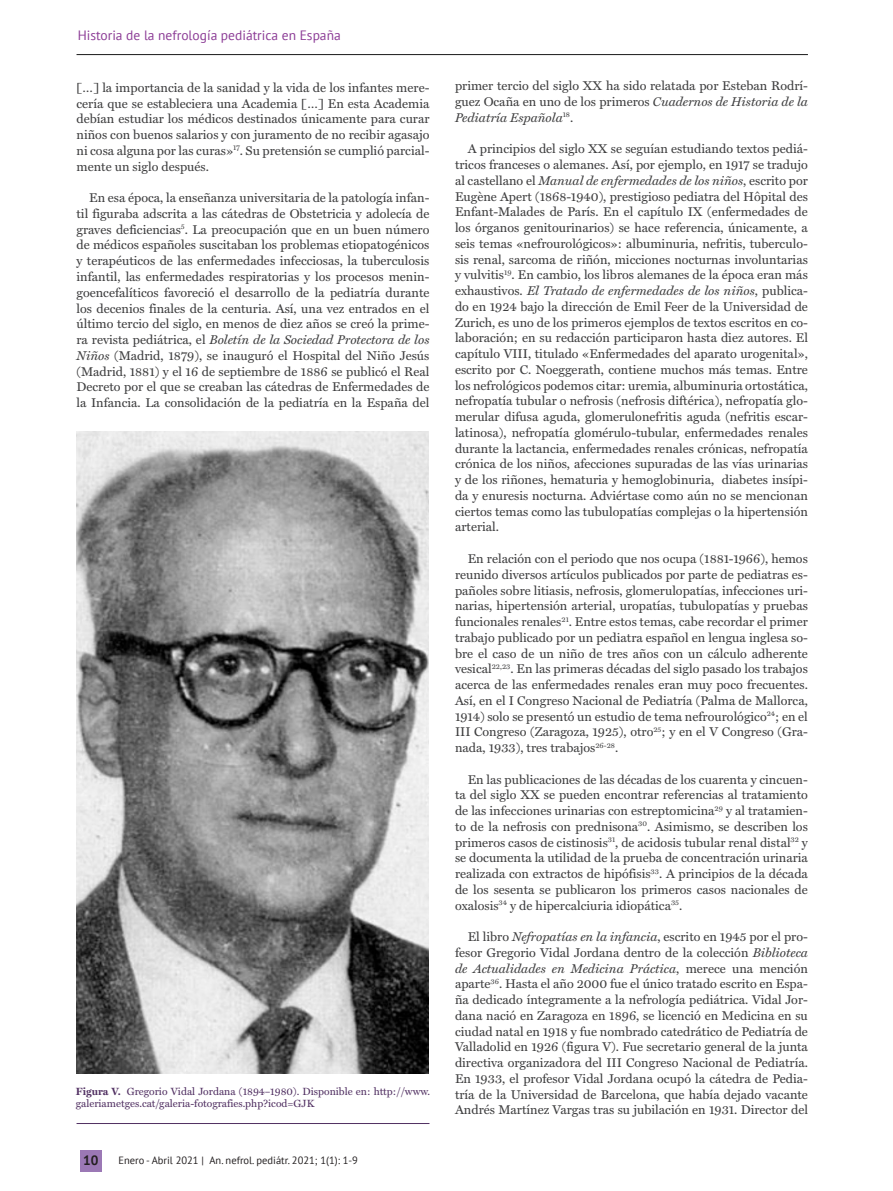
<style>
.page{position:relative;width:893px;height:1191px;background:#fff}
.page>*{position:absolute;margin:0;border:0;box-sizing:border-box;transform-origin:0 0}
.t1{font:13.5px "PT Sans";color:#8c3c96}
.t2{font:700 13.5px "PT Sans";color:#231f20}
.t3{font:12.75px/15.8px "Miller Text";color:#3e3e3f;text-align:justify}
.t4{font:10.5px/12px "Miller Text";color:#513062}
.t5{font:10.5px "PT Sans";color:#231f20}
.s1{font-style:italic}
.s2{font-weight:700}
</style>
<div class="page">
<div style="left:81px;top:1150px;width:21px;height:21px;background:#9b78b5"></div>
<img style="left:77px;top:432px;width:352px;height:641px">
<hr style="left:77px;top:1123px;width:352px;height:1px;background:#513062">
<hr style="left:77px;top:54px;width:731px;height:1px;background:#191919">
<p class="t1" style="left:78px;top:28px;width:264px">Historia de la nefrología pediátrica en España</p>
<p class="t3" style="left:77px;top:80px;width:354px">[…] la importancia de la sanidad y la vida de los infantes mere&shy;cería que se estableciera una Academia […] En esta Academia debían estudiar los médicos destinados únicamente para curar niños con buenos salarios y con juramento de no recibir agasajo ni cosa alguna por las curas»<sup>17</sup>. Su pretensión se cumplió parcial&shy;mente un siglo después.</p>
<p class="t3" style="left:77px;top:190px;width:354px;text-indent:13px">En esa época, la enseñanza universitaria de la patología infan&shy;til figuraba adscrita a las cátedras de Obstetricia y adolecía de graves deficiencias<sup>5</sup>. La preocupación que en un buen número de médicos españoles suscitaban los problemas etiopatogénicos y terapéuticos de las enfermedades infecciosas, la tuberculosis infantil, las enfermedades respiratorias y los procesos menin&shy;goencefalíticos favoreció el desarrollo de la pediatría durante los decenios finales de la centuria. Así, una vez entrados en el último tercio del siglo, en menos de diez años se creó la prime&shy;ra revista pediátrica, el <span class="s1">Boletín de la Sociedad Protectora de los Niños</span> (Madrid, 1879), se inauguró el Hospital del Niño Jesús (Madrid, 1881) y el 16 de septiembre de 1886 se publicó el Real Decreto por el que se creaban las cátedras de Enfermedades de la Infancia. La consolidación de la pediatría en la España del</p>
<p class="t4" style="left:76px;top:1085px;width:356px"><span class="s2">Figura V.</span> Gregorio Vidal Jordana (1894–1980). Disponible en: http://www. galeriametges.cat/galeria-fotografies.php?icod=GJK</p>
<p class="t2" style="left:83px;top:1153px;width:17px">10</p>
<p class="t5" style="left:118px;top:1154px;width:87px">Enero - Abril 2021 |</p>
<p class="t5" style="left:209px;top:1154px;width:150px">An. nefrol. pediátr. 2021; 1(1): 1-9</p>
<p class="t3" style="left:455px;top:78px;width:354px">primer tercio del siglo XX ha sido relatada por Esteban Rodrí&shy;guez Ocaña en uno de los primeros <span class="s1">Cuadernos de Historia de la Pediatría Española</span><sup>18</sup>.</p>
<p class="t3" style="left:455px;top:141px;width:354px;text-indent:13px">A principios del siglo XX se seguían estudiando textos pediá&shy;tricos franceses o alemanes. Así, por ejemplo, en 1917 se tradujo al castellano el <span class="s1">Manual de enfermedades de los niños</span>, escrito por Eugène Apert (1868-1940), prestigioso pediatra del Hôpital des Enfant-Malades de París. En el capítulo IX (enfermedades de los órganos genitourinarios) se hace referencia, únicamente, a seis temas «nefrourológicos»: albuminuria, nefritis, tuberculo&shy;sis renal, sarcoma de riñón, micciones nocturnas involuntarias y vulvitis<sup>19</sup>. En cambio, los libros alemanes de la época eran más exhaustivos. <span class="s1">El Tratado de enfermedades de los niños</span>, publica&shy;do en 1924 bajo la dirección de Emil Feer de la Universidad de Zurich, es uno de los primeros ejemplos de textos escritos en co&shy;laboración; en su redacción participaron hasta diez autores. El capítulo VIII, titulado «Enfermedades del aparato urogenital», escrito por C. Noeggerath, contiene muchos más temas. Entre los nefrológicos podemos citar: uremia, albuminuria ortostática, nefropatía tubular o nefrosis (nefrosis diftérica), nefropatía glo&shy;merular difusa aguda, glomerulonefritis aguda (nefritis escar&shy;latinosa), nefropatía glomérulo-tubular, enfermedades renales durante la lactancia, enfermedades renales crónicas, nefropatía crónica de los niños, afecciones supuradas de las vías urinarias y de los riñones, hematuria y hemoglobinuria, diabetes insípi&shy;da y enuresis nocturna. Adviértase como aún no se mencionan ciertos temas como las tubulopatías complejas o la hipertensión arterial.</p>
<p class="t3" style="left:455px;top:550px;width:354px;text-indent:13px">En relación con el periodo que nos ocupa (1881-1966), hemos reunido diversos artículos publicados por parte de pediatras es&shy;pañoles sobre litiasis, nefrosis, glomerulopatías, infecciones uri&shy;narias, hipertensión arterial, uropatías, tubulopatías y pruebas funcionales renales<sup>21</sup>. Entre estos temas, cabe recordar el primer trabajo publicado por un pediatra español en lengua inglesa so&shy;bre el caso de un niño de tres años con un cálculo adherente vesical<sup>22,23</sup>. En las primeras décadas del siglo pasado los trabajos acerca de las enfermedades renales eran muy poco frecuentes.<br>Así, en el I Congreso Nacional de Pediatría (Palma de Mallorca, 1914) solo se presentó un estudio de tema nefrourológico<sup>24</sup>; en el III Congreso (Zaragoza, 1925), otro<sup>25</sup>; y en el V Congreso (Gra&shy;nada, 1933), tres trabajos<sup>26-28</sup>.</p>
<p class="t3" style="left:455px;top:771px;width:354px;text-indent:13px">En las publicaciones de las décadas de los cuarenta y cincuen&shy;ta del siglo XX se pueden encontrar referencias al tratamiento de las infecciones urinarias con estreptomicina<sup>29</sup> y al tratamien&shy;to de la nefrosis con prednisona<sup>30</sup>. Asimismo, se describen los primeros casos de cistinosis<sup>31</sup>, de acidosis tubular renal distal<sup>32</sup> y se documenta la utilidad de la prueba de concentración urinaria realizada con extractos de hipófisis<sup>33</sup>. A principios de la década de los sesenta se publicaron los primeros casos nacionales de oxalosis<sup>34</sup> y de hipercalciuria idiopática<sup>35</sup>.</p>
<p class="t3" style="left:455px;top:928px;width:354px;text-indent:13px">El libro <span class="s1">Nefropatías en la infancia</span>, escrito en 1945 por el pro&shy;fesor Gregorio Vidal Jordana dentro de la colección <span class="s1">Biblioteca de Actualidades en Medicina Práctica</span>, merece una mención aparte<sup>36</sup>. Hasta el año 2000 fue el único tratado escrito en Espa&shy;ña dedicado íntegramente a la nefrología pediátrica. Vidal Jor&shy;dana nació en Zaragoza en 1896, se licenció en Medicina en su ciudad natal en 1918 y fue nombrado catedrático de Pediatría de Valladolid en 1926 (figura V). Fue secretario general de la junta directiva organizadora del III Congreso Nacional de Pediatría.<br>En 1933, el profesor Vidal Jordana ocupó la cátedra de Pedia&shy;tría de la Universidad de Barcelona, que había dejado vacante Andrés Martínez Vargas tras su jubilación en 1931. Director del</p>
</div>
